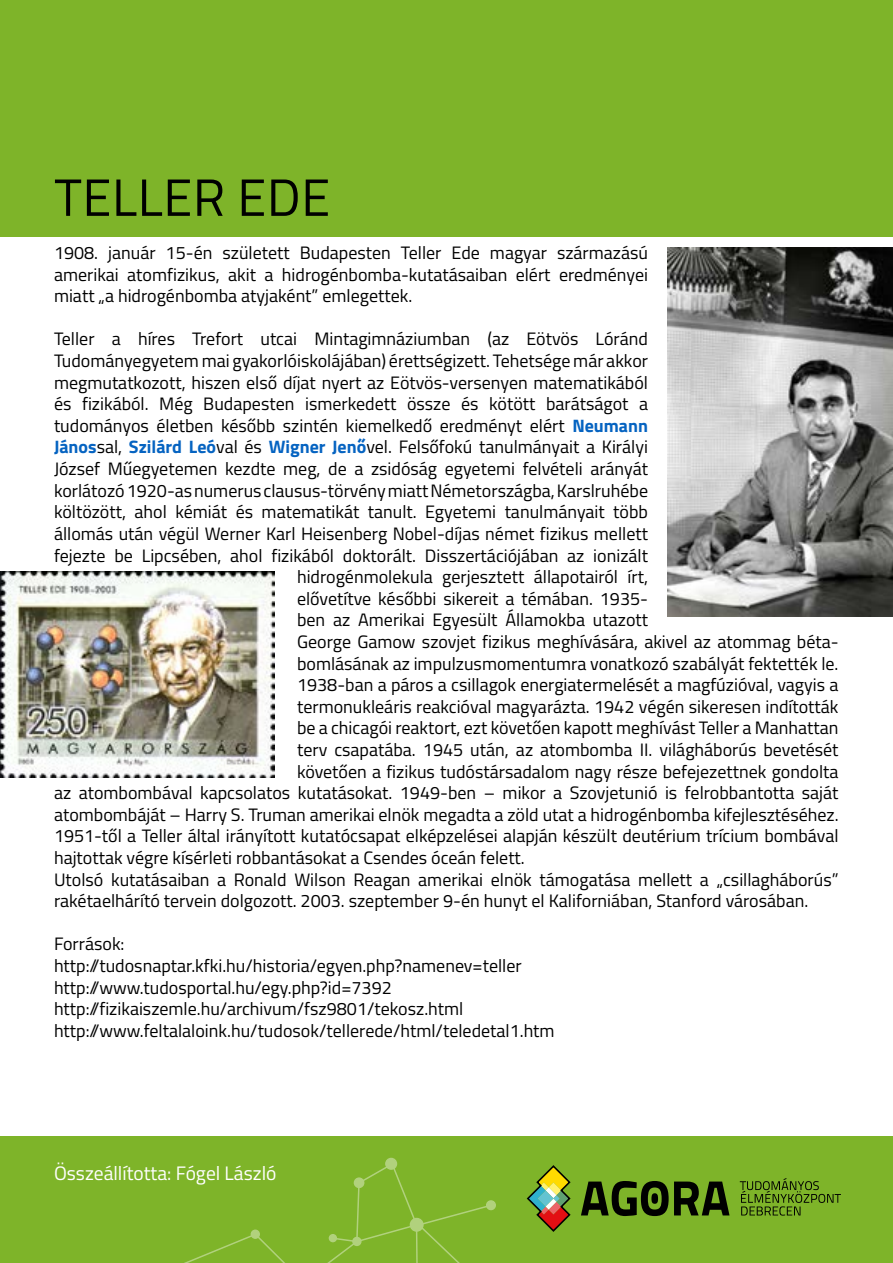
<style>
.page{position:relative;width:893px;height:1263px;background:#fff}
.page>*{position:absolute;margin:0;border:0;box-sizing:border-box;transform-origin:0 0}
.t1{font:52.5px "Titillium";letter-spacing:.01em;color:#000}
.t2{font:19.5px "Titillium";color:#fff}
.t3{font:18px/21.6px "Titillium";color:#000;text-align:justify}
.s1{font-weight:700;color:#0563c1}
</style>
<div class="page">
<div style="left:0;top:1136px;width:893px;height:127px;background:#7eb429"></div>
<div style="left:386px;top:1158px;width:10px;height:11px;background:#b1d17d;border-radius:50%"></div>
<div style="left:385px;top:1158px;width:12px;height:12px;border:2px solid #fff;border-radius:50%"></div>
<div style="left:486px;top:1200px;width:10px;height:10px;border:2px solid #fff;border-radius:50%"></div>
<svg style="left:184px;top:1162px;width:309px;height:101px"></svg>
<svg style="left:526px;top:1165px;width:45px;height:67px"></svg>
<svg style="left:581px;top:1181px;width:148px;height:35px"></svg>
<div style="left:651px;top:1193px;width:7px;height:11px;background:#000;border-radius:50%"></div>
<svg style="left:740px;top:1178px;width:101px;height:37px"></svg>
<div style="left:0;top:0;width:893px;height:236px;background:#7eb429"></div>
<img style="left:668px;top:248px;width:225px;height:369px">
<img style="left:0;top:572px;width:274px;height:205px">
<h1 class="t1" style="left:54px;top:159px;width:277px">TELLER EDE</h1>
<p class="t3" style="left:54px;top:241px;width:596px">1908. január 15-én született Budapesten Teller Ede magyar származású amerikai atomfizikus, akit a hidrogénbomba-kutatásaiban elért eredményei miatt „a hidrogénbomba atyjaként” emlegettek.</p>
<p class="t3" style="left:54px;top:327px;width:596px">Teller a híres Trefort utcai Mintagimnáziumban (az Eötvös Lóránd</p>
<p class="t3" style="left:54px;top:349px;width:596px">Tudományegyetem mai gyakorlóiskolájában) érettségizett. Tehetsége már akkor</p>
<p class="t3" style="left:54px;top:371px;width:596px">megmutatkozott, hiszen első díjat nyert az Eötvös-versenyen matematikából</p>
<p class="t3" style="left:54px;top:392px;width:596px">és fizikából. Még Budapesten ismerkedett össze és kötött barátságot a</p>
<p class="t3" style="left:54px;top:414px;width:596px">tudományos életben később szintén kiemelkedő eredményt elért <span class="s1">Neumann</span></p>
<p class="t3" style="left:54px;top:435px;width:595px"><span class="s1">János</span>sal, <span class="s1">Szilárd Leó</span>val és <span class="s1">Wigner Jenő</span>vel. Felsőfokú tanulmányait a Királyi</p>
<p class="t3" style="left:54px;top:457px;width:595px">József Műegyetemen kezdte meg, de a zsidóság egyetemi felvételi arányát</p>
<p class="t3" style="left:54px;top:479px;width:596px">korlátozó 1920-as numerus clausus-törvény miatt Németországba, Karslruhébe</p>
<p class="t3" style="left:54px;top:500px;width:596px">költözött, ahol kémiát és matematikát tanult. Egyetemi tanulmányait több</p>
<p class="t3" style="left:54px;top:522px;width:595px">állomás után végül Werner Karl Heisenberg Nobel-díjas német fizikus mellett</p>
<p class="t3" style="left:54px;top:543px;width:595px">fejezte be Lipcsében, ahol fizikából doktorált. Disszertációjában az ionizált</p>
<p class="t3" style="left:297px;top:565px;width:352px">hidrogénmolekula gerjesztett állapotairól írt,</p>
<p class="t3" style="left:297px;top:587px;width:352px">elővetítve későbbi sikereit a témában. 1935-</p>
<p class="t3" style="left:297px;top:608px;width:353px">ben az Amerikai Egyesült Államokba utazott</p>
<p class="t3" style="left:297px;top:630px;width:543px">George Gamow szovjet fizikus meghívására, akivel az atommag béta-</p>
<p class="t3" style="left:297px;top:651px;width:543px">bomlásának az impulzusmomentumra vonatkozó szabályát fektették le.</p>
<p class="t3" style="left:297px;top:673px;width:543px">1938-ban a páros a csillagok energiatermelését a magfúzióval, vagyis a</p>
<p class="t3" style="left:297px;top:695px;width:543px">termonukleáris reakcióval magyarázta. 1942 végén sikeresen indították</p>
<p class="t3" style="left:297px;top:716px;width:543px">be a chicagói reaktort, ezt követően kapott meghívást Teller a Manhattan</p>
<p class="t3" style="left:297px;top:738px;width:543px">terv csapatába. 1945 után, az atombomba II. világháborús bevetését</p>
<p class="t3" style="left:297px;top:759px;width:543px">követően a fizikus tudóstársadalom nagy része befejezettnek gondolta</p>
<p class="t3" style="left:54px;top:781px;width:786px">az atombombával kapcsolatos kutatásokat. 1949-ben – mikor a Szovjetunió is felrobbantotta saját</p>
<p class="t3" style="left:54px;top:803px;width:786px">atombombáját – Harry S. Truman amerikai elnök megadta a zöld utat a hidrogénbomba kifejlesztéséhez.</p>
<p class="t3" style="left:54px;top:824px;width:786px">1951-től a Teller által irányított kutatócsapat elképzelései alapján készült deutérium trícium bombával</p>
<p class="t3" style="left:54px;top:846px;width:472px">hajtottak végre kísérleti robbantásokat a Csendes óceán felett.</p>
<p class="t3" style="left:54px;top:867px;width:786px">Utolsó kutatásaiban a Ronald Wilson Reagan amerikai elnök támogatása mellett a „csillagháborús”</p>
<p class="t3" style="left:54px;top:889px;width:756px">rakétaelhárító tervein dolgozott. 2003. szeptember 9-én hunyt el Kaliforniában, Stanford városában.</p>
<p class="t3" style="left:54px;top:932px;width:502px;text-align:left">Források: http://tudosnaptar.kfki.hu/historia/egyen.php?namenev=teller http://www.tudosportal.hu/egy.php?id=7392 http://fizikaiszemle.hu/archivum/fsz9801/tekosz.html http://www.feltalaloink.hu/tudosok/tellerede/html/teledetal1.htm</p>
<p class="t2" style="left:54px;top:1159px;width:224px">Összeállította: Fógel László</p>
</div>
